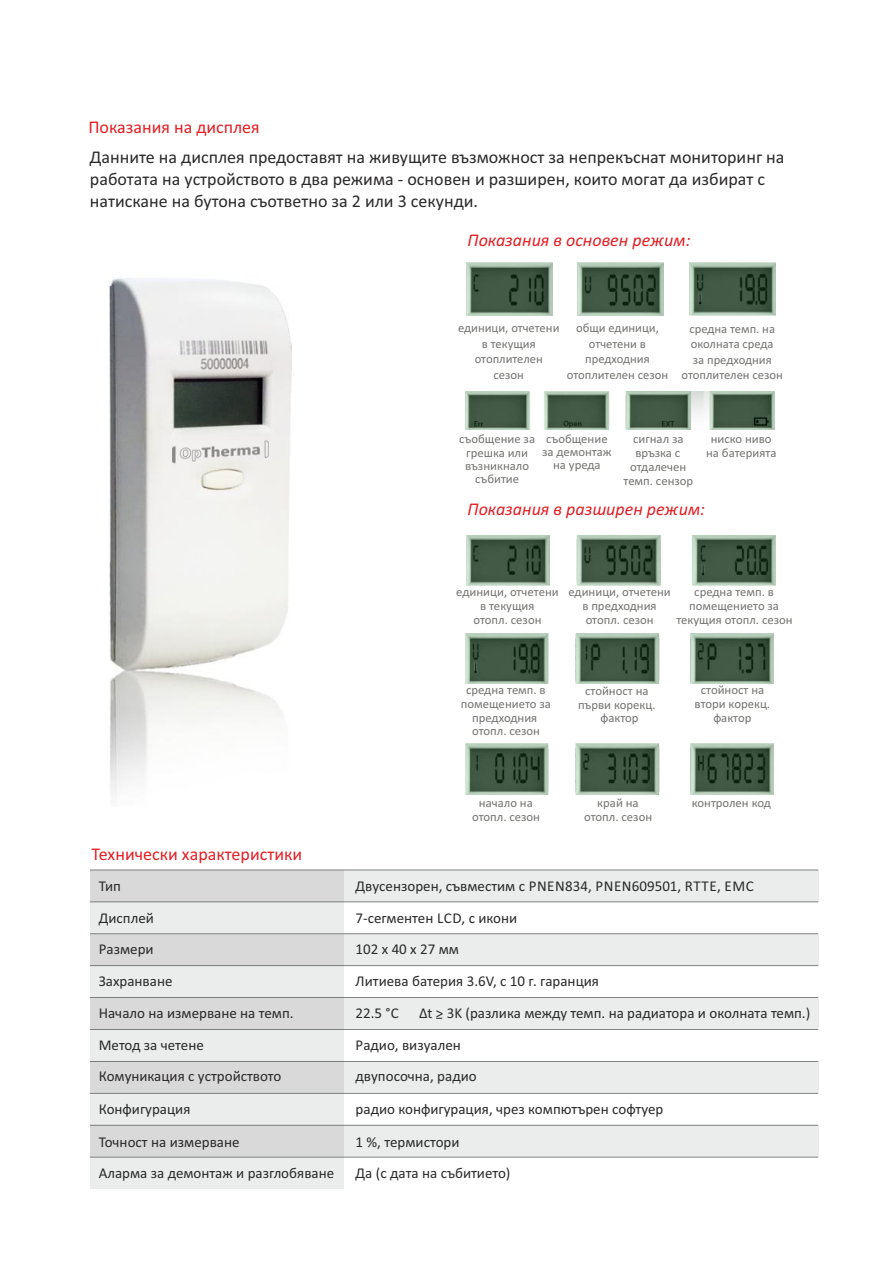
<style>
.page{position:relative;width:893px;height:1263px;background:#fff}
.page>*{position:absolute;margin:0;border:0;box-sizing:border-box;transform-origin:0 0}
.t1{font:18px/21.9px "Calibri";color:#2b2929}
.t2{font:italic 18px "Calibri";color:#e31f24}
.t3{font:18px "Calibri";color:#e31f24}
.t4{font:15px "Calibri";color:#2b2929}
.t5{font:12.6px/14px "Calibri";color:#737370;text-align:center}
</style>
<div class="page">
<img style="left:110px;top:278px;width:181px;height:517px">
<img style="left:465px;top:744px;width:309px;height:50px">
<img style="left:465px;top:634px;width:309px;height:49px">
<img style="left:466px;top:535px;width:309px;height:50px">
<img style="left:465px;top:391px;width:309px;height:39px">
<img style="left:689px;top:263px;width:86px;height:52px">
<img style="left:578px;top:263px;width:86px;height:52px">
<img style="left:466px;top:263px;width:86px;height:52px">
<div style="left:90px;top:870px;width:728px;height:32px;background:#d9d9d9"></div>
<div style="left:344px;top:870px;width:474px;height:32px;background:#ebeded"></div>
<div style="left:90px;top:902px;width:728px;height:32px;background:#ebeded"></div>
<div style="left:344px;top:902px;width:474px;height:32px;background:#fff"></div>
<hr style="left:90px;top:869px;width:728px;height:2px;background:#5c5c5c">
<hr style="left:90px;top:901px;width:728px;height:2px;background:#5c5c5c">
<div style="left:90px;top:934px;width:728px;height:32px;background:#d9d9d9"></div>
<div style="left:344px;top:934px;width:474px;height:32px;background:#ebeded"></div>
<div style="left:90px;top:966px;width:728px;height:31px;background:#ebeded"></div>
<div style="left:344px;top:966px;width:474px;height:31px;background:#fff"></div>
<hr style="left:90px;top:933px;width:728px;height:1px;background:#5c5c5c">
<hr style="left:90px;top:965px;width:728px;height:1px;background:#5c5c5c">
<div style="left:90px;top:997px;width:728px;height:32px;background:#d9d9d9"></div>
<div style="left:344px;top:997px;width:474px;height:32px;background:#ebeded"></div>
<div style="left:90px;top:1029px;width:728px;height:32px;background:#ebeded"></div>
<div style="left:344px;top:1029px;width:474px;height:32px;background:#fff"></div>
<hr style="left:90px;top:997px;width:728px;height:1px;background:#5c5c5c">
<hr style="left:90px;top:1029px;width:728px;height:1px;background:#5c5c5c">
<div style="left:90px;top:1061px;width:728px;height:32px;background:#d9d9d9"></div>
<div style="left:344px;top:1061px;width:474px;height:32px;background:#ebeded"></div>
<div style="left:90px;top:1093px;width:728px;height:32px;background:#ebeded"></div>
<div style="left:344px;top:1093px;width:474px;height:32px;background:#fff"></div>
<hr style="left:90px;top:1061px;width:728px;height:1px;background:#5c5c5c">
<hr style="left:90px;top:1092px;width:728px;height:2px;background:#5c5c5c">
<div style="left:90px;top:1125px;width:728px;height:32px;background:#d9d9d9"></div>
<div style="left:344px;top:1125px;width:474px;height:32px;background:#ebeded"></div>
<div style="left:90px;top:1157px;width:728px;height:32px;background:#ebeded"></div>
<div style="left:344px;top:1157px;width:474px;height:32px;background:#fff"></div>
<hr style="left:90px;top:1124px;width:728px;height:2px;background:#5c5c5c">
<hr style="left:90px;top:1156px;width:728px;height:2px;background:#5c5c5c">
<h1 class="t3" style="left:88px;top:119px;width:173px">Показания на дисплея</h1>
<h1 class="t1" style="left:90px;top:147px;width:696px">Данните на дисплея предоставят на живущите възможност за непрекъснат мониторинг на работата на устройството в два режима - основен и разширен, които могат да избират с натискане на бутона съответно за 2 или 3 секунди.</h1>
<h1 class="t2" style="left:468px;top:233px;width:224px">Показания в основен режим:</h1>
<p class="t5" style="left:458px;top:322px;width:103px;line-height:15.5px">единици, отчетени в текущия отоплителен сезон</p>
<p class="t5" style="left:567px;top:322px;width:103px;line-height:15.5px">общи единици, отчетени в предходния отоплителен сезон</p>
<p class="t5" style="left:682px;top:322px;width:103px;line-height:15.5px">средна темп. на околната среда<br>за предходния отоплителен сезон</p>
<p class="t5" style="left:459px;top:433px;width:77px;line-height:13.4px">съобщение за грешка или възникнало събитие</p>
<p class="t5" style="left:542px;top:434px;width:71px;line-height:12.8px">съобщение за демонтаж на уреда</p>
<p class="t5" style="left:623px;top:433px;width:71px">сигнал за връзка с отдалечен темп. сензор</p>
<p class="t5" style="left:706px;top:433px;width:72px">ниско ниво на батерията</p>
<h1 class="t2" style="left:468px;top:502px;width:239px">Показания в разширен режим:</h1>
<p class="t5" style="left:456px;top:586px;width:104px">единици, отчетени в текущия</p>
<p class="t5" style="left:676px;top:586px;width:118px">средна темп. в помещението за текущия отопл. сезон</p>
<p class="t5" style="left:568px;top:586px;width:104px">единици, отчетени в предходния отопл. сезон</p>
<p class="t5" style="left:473px;top:614px;width:70px">отопл. сезон</p>
<p class="t5" style="left:461px;top:684px;width:91px">средна темп. в помещението за предходния отопл. сезон</p>
<p class="t5" style="left:578px;top:684px;width:79px">стойност на първи корекц. фактор</p>
<p class="t5" style="left:695px;top:684px;width:77px">стойност на втори корекц. фактор</p>
<p class="t5" style="left:472px;top:797px;width:70px">начало на отопл. сезон</p>
<p class="t5" style="left:584px;top:797px;width:70px">край на отопл. сезон</p>
<p class="t5" style="left:692px;top:797px;width:81px">контролен код</p>
<h1 class="t3" style="left:92px;top:846px;width:212px">Технически характеристики</h1>
<p class="t4" style="left:99px;top:879px;width:24px">Тип</p>
<p class="t4" style="left:356px;top:879px;width:400px">Двусензорен, съвместим с PNEN834, PNEN609501, RTTE, EMC</p>
<p class="t4" style="left:99px;top:911px;width:57px">Дисплей</p>
<p class="t4" style="left:356px;top:911px;width:163px">7-сегментен LCD, с икони</p>
<p class="t4" style="left:99px;top:943px;width:56px">Размери</p>
<p class="t4" style="left:356px;top:943px;width:105px">102 х 40 х 27 мм</p>
<p class="t4" style="left:99px;top:975px;width:75px">Захранване</p>
<p class="t4" style="left:356px;top:975px;width:245px">Литиева батерия 3.6V, с 10 г. гаранция</p>
<p class="t4" style="left:99px;top:1007px;width:196px">Начало на измерване на темп.</p>
<p class="t4" style="left:356px;top:1007px;width:45px">22.5 °C</p>
<p class="t4" style="left:419px;top:1007px;width:393px">∆t &gt; 3K (разлика между темп. на радиатора и околната темп.)</p>
<p class="t4" style="left:99px;top:1039px;width:107px">Метод за четене</p>
<p class="t4" style="left:356px;top:1039px;width:107px">Радио, визуален</p>
<p class="t4" style="left:99px;top:1070px;width:184px">Комуникация с устройството</p>
<p class="t4" style="left:356px;top:1070px;width:123px">двупосочна, радио</p>
<p class="t4" style="left:99px;top:1102px;width:93px">Конфигурация</p>
<p class="t4" style="left:356px;top:1102px;width:309px">радио конфигурация, чрез компютърен софтуер</p>
<p class="t4" style="left:99px;top:1135px;width:142px">Точност на измерване</p>
<p class="t4" style="left:356px;top:1135px;width:105px">1 %, термистори</p>
<p class="t4" style="left:99px;top:1166px;width:237px">Аларма за демонтаж и разглобяване</p>
<p class="t4" style="left:356px;top:1166px;width:156px">Да (с дата на събитието)</p>
</div>
